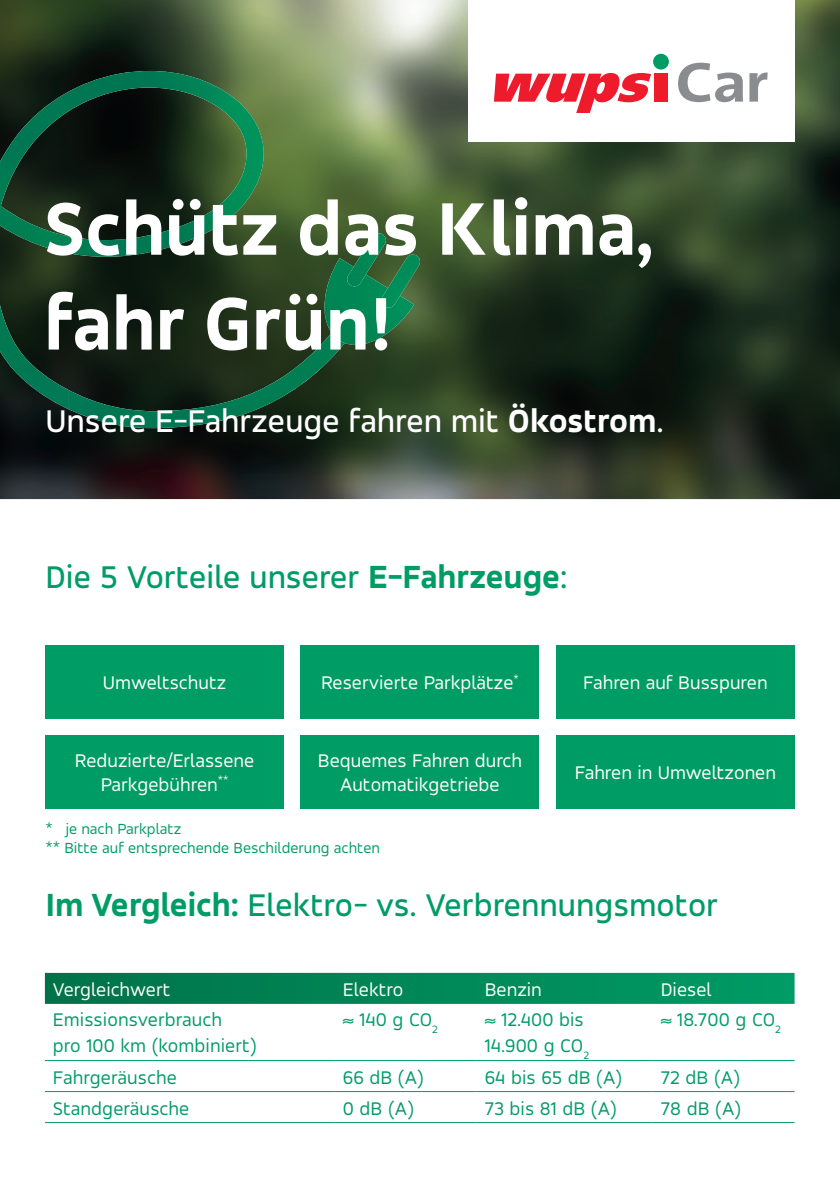
<style>
.page{position:relative;width:840px;height:1191px;background:#fff}
.page>*{position:absolute;margin:0;border:0;box-sizing:border-box;transform-origin:0 0}
.t1{font:800 79px/94.8px "Accord";color:#fff}
.t2{font:500 34px "Accord";color:#009c66}
.t3{font:500 34px "Accord";color:#fff}
.t4{font:20px/24px "Accord";color:#fff;text-align:center}
.t5{font:20px/26px "Accord";letter-spacing:.005em;color:#009c66}
.t6{font:16px/19.2px "Accord";color:#009c66}
.s1{font-weight:800}
</style>
<div class="page">
<img style="left:0;top:0;width:839px;height:499px">
<div style="left:45px;top:645px;width:238px;height:74px;background:#009c66"></div>
<div style="left:45px;top:734px;width:238px;height:74px;background:#009c66"></div>
<div style="left:300px;top:734px;width:239px;height:74px;background:#009c66"></div>
<div style="left:300px;top:645px;width:239px;height:74px;background:#009c66"></div>
<svg style="left:45px;top:973px;width:749px;height:31px;background:#008757"></svg>
<hr style="left:45px;top:1060px;width:289px;height:1px;background:#009c66">
<hr style="left:334px;top:1060px;width:142px;height:1px;background:#009c66">
<hr style="left:476px;top:1060px;width:176px;height:1px;background:#009c66">
<hr style="left:652px;top:1060px;width:142px;height:1px;background:#009c66">
<hr style="left:45px;top:1091px;width:289px;height:1px;background:#009c66">
<hr style="left:334px;top:1091px;width:142px;height:1px;background:#009c66">
<hr style="left:476px;top:1091px;width:176px;height:1px;background:#009c66">
<hr style="left:652px;top:1091px;width:142px;height:1px;background:#009c66">
<hr style="left:45px;top:1122px;width:289px;height:1px;background:#009c66">
<hr style="left:334px;top:1122px;width:142px;height:1px;background:#009c66">
<hr style="left:476px;top:1122px;width:176px;height:1px;background:#009c66">
<hr style="left:652px;top:1122px;width:142px;height:1px;background:#009c66">
<div style="left:468px;top:0;width:326px;height:141px;background:#fff"></div>
<svg style="left:494px;top:73px;width:156px;height:40px"></svg>
<div style="left:653px;top:74px;width:14px;height:28px;background:#ee1b2d"></div>
<div style="left:652px;top:54px;width:16px;height:16px;background:#009c66;border-radius:50%"></div>
<svg style="left:678px;top:63px;width:64px;height:39px"></svg>
<svg style="left:749px;top:72px;width:18px;height:30px"></svg>
<img style="left:137px;top:71px;width:128px;height:183px">
<img style="left:12px;top:71px;width:126px;height:71px">
<img style="left:0;top:142px;width:69px;height:267px">
<img style="left:68px;top:236px;width:70px;height:21px">
<img style="left:275px;top:333px;width:69px;height:67px">
<img style="left:68px;top:381px;width:208px;height:47px">
<img style="left:320px;top:258px;width:94px;height:87px">
<img style="left:380px;top:254px;width:41px;height:54px">
<img style="left:346px;top:233px;width:40px;height:53px">
<div style="left:556px;top:645px;width:238px;height:74px;background:#009c66"></div>
<div style="left:556px;top:734px;width:238px;height:74px;background:#009c66"></div>
<h1 class="t1" style="left:44px;top:180px;width:611px">Schütz das Klima, fahr Grün!</h1>
<h2 class="t3" style="left:45px;top:401px;width:619px">Unsere E-Fahrzeuge fahren mit <span class="s1">Ökostrom</span>.</h2>
<h2 class="t2" style="left:45px;top:556px;width:523px">Die 5 Vorteile unserer <span class="s1">E-Fahrzeuge</span>:</h2>
<p class="t4" style="left:103px;top:670px;width:125px">Umweltschutz</p>
<p class="t4" style="left:321px;top:670px;width:199px">Reservierte Parkplätze<sup>*</sup></p>
<p class="t4" style="left:75px;top:748px;width:181px">Reduzierte/Erlassene<br>Parkgebühren<sup>**</sup></p>
<p class="t4" style="left:318px;top:748px;width:205px">Bequemes Fahren durch<br>Automatikgetriebe</p>
<p class="t6" style="left:45px;top:818px;width:336px">* je nach Parkplatz<br>** Bitte auf entsprechende Beschilderung achten</p>
<p class="t4" style="left:582px;top:670px;width:186px">Fahren auf Busspuren</p>
<p class="t4" style="left:574px;top:760px;width:203px">Fahren in Umweltzonen</p>
<h2 class="t2" style="left:45px;top:884px;width:673px"><span class="s1">Im Vergleich:</span> Elektro- vs. Verbrennungsmotor</h2>
<p class="t4" style="left:53px;top:977px;width:119px">Vergleichwert</p>
<p class="t4" style="left:342px;top:977px;width:62px">Elektro</p>
<p class="t4" style="left:484px;top:977px;width:59px">Benzin</p>
<p class="t4" style="left:660px;top:977px;width:52px">Diesel</p>
<p class="t5" style="left:53px;top:1006px;width:205px">Emissionsverbrauch<br>pro 100 km (kombiniert)</p>
<p class="t5" style="left:342px;top:1006px;width:96px">≈ 140 g CO<sub>2</sub></p>
<p class="t5" style="left:484px;top:1006px;width:106px">≈ 12.400 bis<br>14.900 g CO<sub>2</sub></p>
<p class="t5" style="left:660px;top:1006px;width:122px">≈ 18.700 g CO<sub>2</sub></p>
<p class="t5" style="left:53px;top:1063px;width:125px">Fahrgeräusche</p>
<p class="t5" style="left:342px;top:1063px;width:82px">66 dB (A)</p>
<p class="t5" style="left:484px;top:1063px;width:139px">64 bis 65 dB (A)</p>
<p class="t5" style="left:660px;top:1063px;width:81px">72 dB (A)</p>
<p class="t5" style="left:53px;top:1094px;width:138px">Standgeräusche</p>
<p class="t5" style="left:342px;top:1094px;width:73px">0 dB (A)</p>
<p class="t5" style="left:484px;top:1094px;width:133px">73 bis 81 dB (A)</p>
<p class="t5" style="left:660px;top:1094px;width:82px">78 dB (A)</p>
</div>
